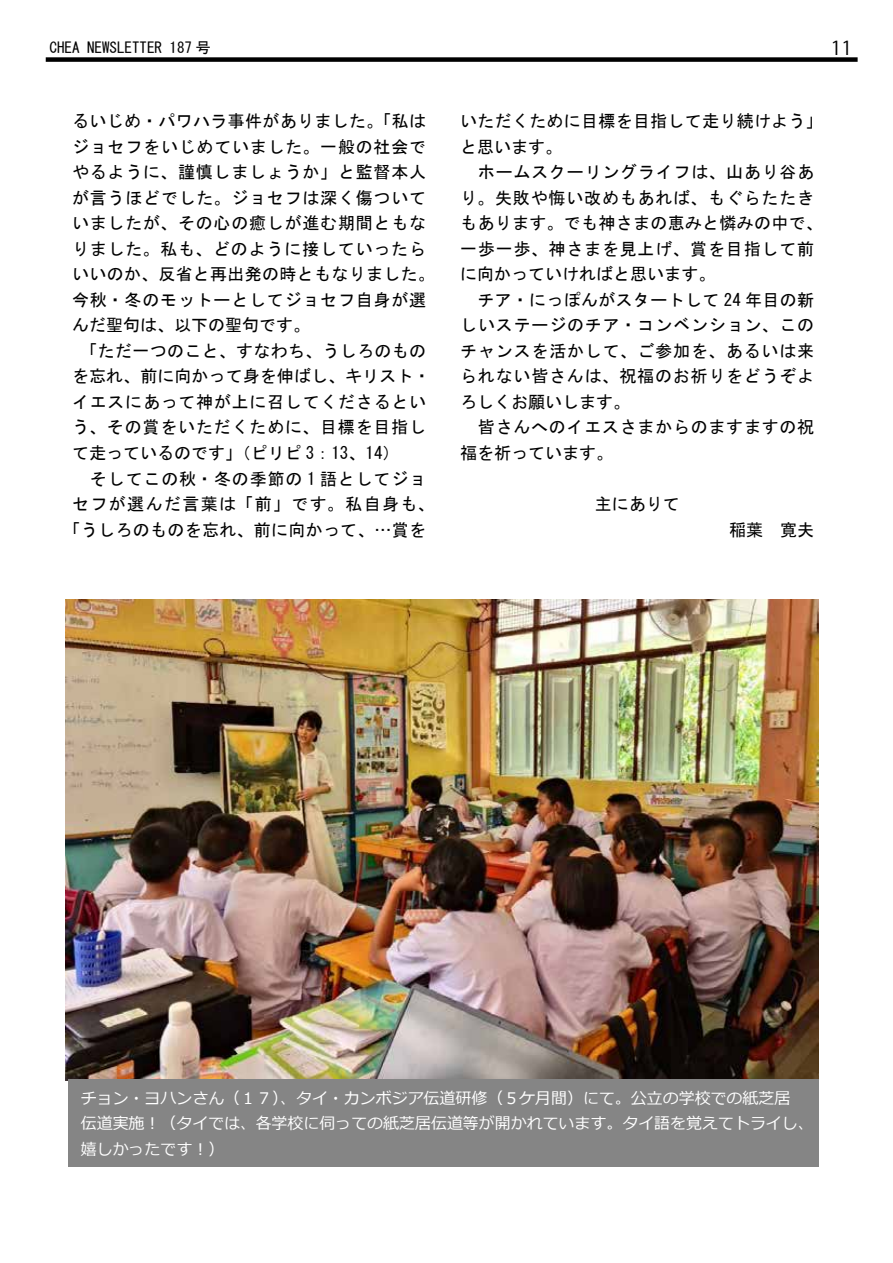
<style>
.page{position:relative;width:893px;height:1263px;background:#fff}
.page>*{position:absolute;margin:0;border:0;box-sizing:border-box;transform-origin:0 0}
.t1{font:19.2px "Koz Go Pr 6 N";color:#000}
.t2{font:16.95px/25.5px "MS Gothic";letter-spacing:.045em;color:#000}
.t3{font:16.95px "MS Gothic";letter-spacing:.02em;color:#000}
.t4{font:16.95px "MS Gothic";color:#000}
.t5{font:16.95px "MS Gothic";letter-spacing:.005em;color:#000}
.t6{font:16.95px "MS Gothic";letter-spacing:.08em;color:#000}
.t7{font:15.9px/25.5px "Meiryo";color:#fff}
.t8{font:15px "MS Gothic";color:#000}
</style>
<div class="page">
<div style="left:46px;top:57px;width:812px;height:5px;background:#000"></div>
<img style="left:66px;top:600px;width:752px;height:481px">
<div style="left:68px;top:1079px;width:751px;height:88px;background:#858585"></div>
<p class="t8" style="left:50px;top:41px;width:163px">CHEA NEWSLETTER 187 号</p>
<p class="t1" style="left:831px;top:37px;width:23px">11</p>
<p class="t3" style="left:72px;top:113px;width:356px">るいじめ・パワハラ事件がありました。「私は</p>
<p class="t2" style="left:72px;top:134px;width:356px">ジョセフをいじめていました。一般の社会で</p>
<p class="t2" style="left:72px;top:159px;width:356px">やるように、謹慎しましょうか」と監督本人</p>
<p class="t2" style="left:72px;top:185px;width:356px">が言うほどでした。ジョセフは深く傷ついて</p>
<p class="t2" style="left:72px;top:210px;width:356px">いましたが、その心の癒しが進む期間ともな</p>
<p class="t2" style="left:72px;top:236px;width:356px">りました。私も、どのように接していったら</p>
<p class="t3" style="left:72px;top:266px;width:364px">いいのか、反省と再出発の時ともなりました。</p>
<p class="t2" style="left:72px;top:287px;width:356px">今秋・冬のモットーとしてジョセフ自身が選</p>
<p class="t4" style="left:72px;top:317px;width:240px">んだ聖句は、以下の聖句です。</p>
<p class="t3" style="left:72px;top:342px;width:356px">　「ただ一つのこと、すなわち、うしろのもの</p>
<p class="t5" style="left:72px;top:368px;width:360px">を忘れ、前に向かって身を伸ばし、キリスト・</p>
<p class="t2" style="left:72px;top:389px;width:356px">イエスにあって神が上に召してくださるとい</p>
<p class="t2" style="left:72px;top:415px;width:356px">う、その賞をいただくために、目標を目指し</p>
<p class="t4" style="left:72px;top:444px;width:329px">て走っているのです」（ピリピ 3：13、14）</p>
<p class="t2" style="left:72px;top:466px;width:356px">　そしてこの秋・冬の季節の 1 語としてジョ</p>
<p class="t6" style="left:72px;top:495px;width:364px">セフが選んだ言葉は「前」です。私自身も、</p>
<p class="t3" style="left:64px;top:521px;width:364px">「うしろのものを忘れ、前に向かって、…賞を</p>
<p class="t2" style="left:460px;top:108px;width:364px">いただくために目標を目指して走り続けよう」と思います。<br>　ホームスクーリングライフは、山あり谷あり。失敗や悔い改めもあれば、もぐらたたきもあります。でも神さまの恵みと憐みの中で、一歩一歩、神さまを見上げ、賞を目指して前に向かっていければと思います。<br>　チア・にっぽんがスタートして 24 年目の新しいステージのチア・コンベンション、このチャンスを活かして、ご参加を、あるいは来られない皆さんは、祝福のお祈りをどうぞよろしくお願いします。<br>　皆さんへのイエスさまからのますますの祝福を祈っています。</p>
<p class="t2" style="left:595px;top:491px;width:87px">主にありて</p>
<p class="t2" style="left:729px;top:517px;width:87px">稲葉　寛夫</p>
<p class="t7" style="left:81px;top:1086px;width:734px">チョン・ヨハンさん（１７）、タイ・カンボジア伝道研修（５ケ月間）にて。公立の学校での紙芝居<br>伝道実施！（タイでは、各学校に伺っての紙芝居伝道等が開かれています。タイ語を覚えてトライし、嬉しかったです！）</p>
</div>
